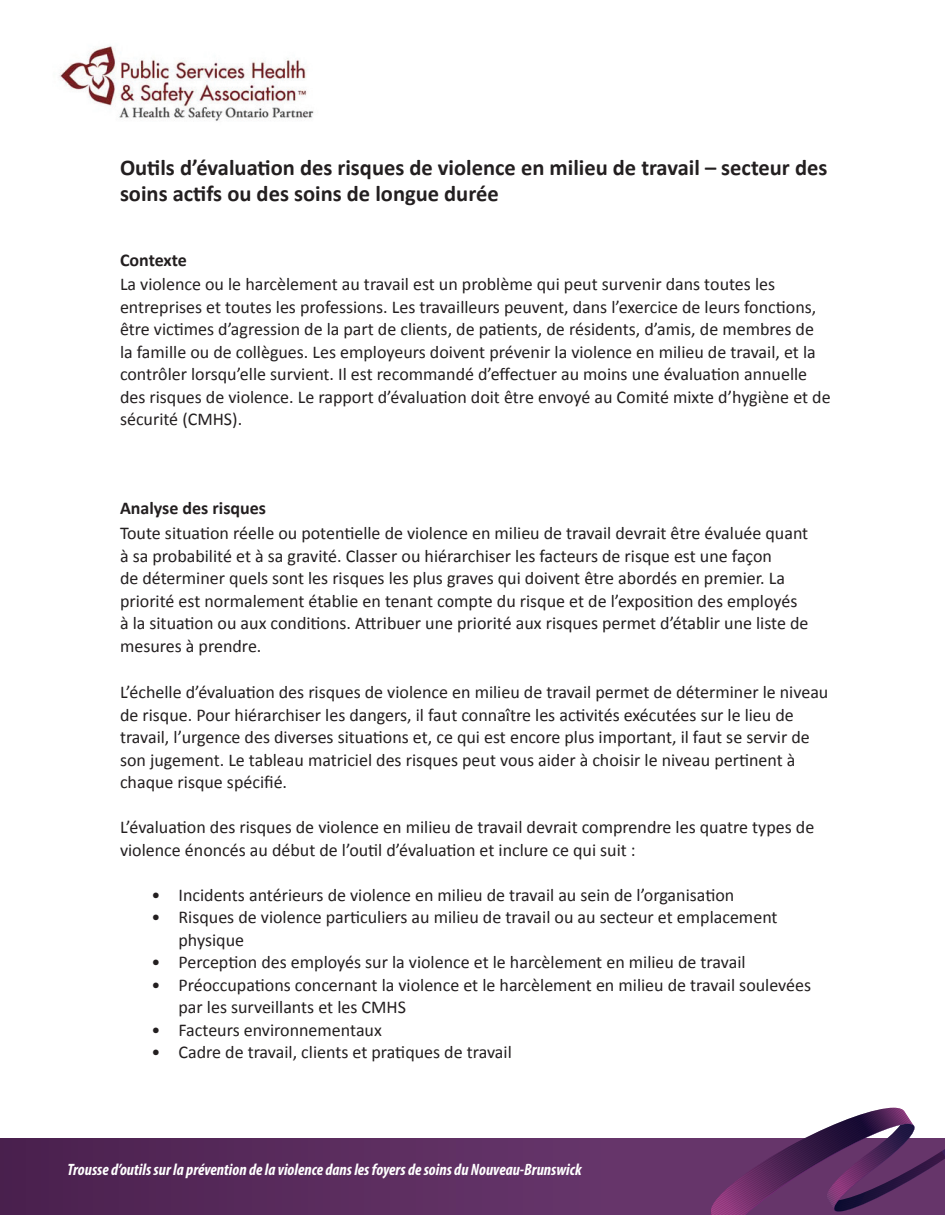
<style>
.page{position:relative;width:945px;height:1215px;background:#fff}
.page>*{position:absolute;margin:0;border:0;box-sizing:border-box;transform-origin:0 0}
.t1{font:700 22.5px/25.5px "Calibri";color:#231f20}
.t2{font:18px/22.5px "Calibri";color:#231f20}
.t3{font:700 18px "Calibri";color:#231f20}
.t4{font:italic 700 condensed 16.5px "Myriad Pro";color:#fff}
</style>
<div class="page">
<svg style="left:0;top:1138px;width:701px;height:77px;background:#5a2c5e"></svg>
<svg style="left:701px;top:1108px;width:244px;height:107px"></svg>
<img style="left:59px;top:45px;width:255px;height:76px">
<p class="t1" style="left:120px;top:155px;width:709px">Outils d’évaluation des risques de violence en milieu de travail – secteur des soins actifs ou des soins de longue durée</p>
<p class="t3" style="left:120px;top:249px;width:68px">Contexte</p>
<p class="t2" style="left:120px;top:273px;width:712px">La violence ou le harcèlement au travail est un problème qui peut survenir dans toutes les entreprises et toutes les professions. Les travailleurs peuvent, dans l’exercice de leurs fonctions, être victimes d’agression de la part de clients, de patients, de résidents, d’amis, de membres de la famille ou de collègues. Les employeurs doivent prévenir la violence en milieu de travail, et la contrôler lorsqu’elle survient. Il est recommandé d’effectuer au moins une évaluation annuelle des risques de violence. Le rapport d’évaluation doit être envoyé au Comité mixte d’hygiène et de sécurité (CMHS).</p>
<p class="t3" style="left:120px;top:496px;width:148px">Analyse des risques</p>
<p class="t2" style="left:120px;top:522px;width:690px">Toute situation réelle ou potentielle de violence en milieu de travail devrait être évaluée quant à sa probabilité et à sa gravité. Classer ou hiérarchiser les facteurs de risque est une façon<br>de déterminer quels sont les risques les plus graves qui doivent être abordés en premier. La priorité est normalement établie en tenant compte du risque et de l’exposition des employés à la situation ou aux conditions. Attribuer une priorité aux risques permet d’établir une liste de mesures à prendre.</p>
<p class="t2" style="left:120px;top:681px;width:710px">L’échelle d’évaluation des risques de violence en milieu de travail permet de déterminer le niveau de risque. Pour hiérarchiser les dangers, il faut connaître les activités exécutées sur le lieu de travail, l’urgence des diverses situations et, ce qui est encore plus important, il faut se servir de son jugement. Le tableau matriciel des risques peut vous aider à choisir le niveau pertinent à chaque risque spécifié.</p>
<p class="t2" style="left:120px;top:816px;width:696px">L’évaluation des risques de violence en milieu de travail devrait comprendre les quatre types de violence énoncés au début de l’outil d’évaluation et inclure ce qui suit :</p>
<p class="t2" style="left:152px;top:884px;width:584px">• Incidents antérieurs de violence en milieu de travail au sein de l’organisation</p>
<p class="t2" style="left:178px;top:906px;width:601px;text-indent:-27px">• Risques de violence particuliers au milieu de travail ou au secteur et emplacement physique</p>
<p class="t2" style="left:152px;top:951px;width:596px">• Perception des employés sur la violence et le harcèlement en milieu de travail</p>
<p class="t2" style="left:178px;top:974px;width:634px;text-indent:-27px">• Préoccupations concernant la violence et le harcèlement en milieu de travail soulevées par les surveillants et les CMHS</p>
<p class="t2" style="left:152px;top:1019px;width:232px">• Facteurs environnementaux</p>
<p class="t2" style="left:152px;top:1041px;width:362px">• Cadre de travail, clients et pratiques de travail</p>
<p class="t4" style="left:68px;top:1159px;width:516px">Trousse d’outils sur la prévention de la violence dans les foyers de soins du Nouveau-Brunswick</p>
</div>
